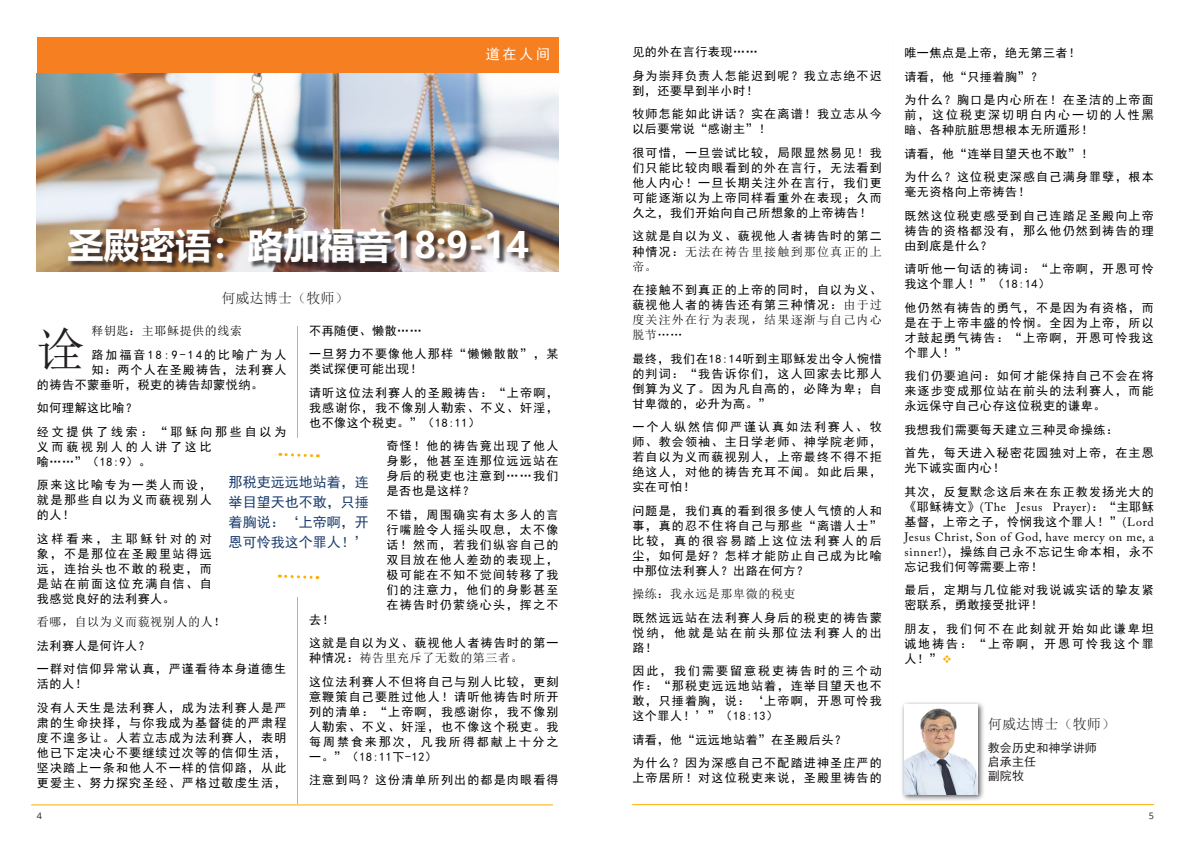
<style>
.page{position:relative;width:1191px;height:842px;background:#fff}
.page>*{position:absolute;margin:0;border:0;box-sizing:border-box;transform-origin:0 0}
.t1{font:47.5px "Sim Sun";color:#231f20}
.t2{font:700 36px "Microsoft Ya Hei";color:#fff}
.Body_Text{font:14px "Sim Sun";letter-spacing:.01em;color:#231f20}
.Body_Text-2{font:14px "Sim Hei";color:#fff}
.t3{font:13.9px/20px "Sim Hei";color:#1c3d6e;text-align:justify}
.t4{font:12px/15px "Sim Hei";letter-spacing:.1em;color:#000;text-align:justify}
.t5{font:12px "Sim Hei";letter-spacing:.05em;color:#000}
.t6{font:12px "Sim Sun";letter-spacing:.05em;color:#000}
.t7{font:12px/15px "Sim Hei";letter-spacing:.235em;color:#000}
.t8{font:12px "Sim Hei";letter-spacing:.17em;color:#000}
.Body_Text-3{font:12px/14px "Sim Hei";letter-spacing:.01em;color:#231f20}
.t9{font:8.9px "Open Sans";color:#231f20}
.s1{font-family:"Sim Sun"}
.s2{font-family:"Adobe Caslon Pro"}
.s3{color:#ffad00}
</style>
<div class="page">
<div style="left:37px;top:37px;width:521px;height:37px;background:#f57f21"></div>
<img style="left:37px;top:73px;width:521px;height:198px">
<hr style="left:298px;top:326px;width:1px;height:478px;background:#ffad00">
<hr style="left:632px;top:804px;width:522px;height:1px;background:#ffad00">
<hr style="left:31px;top:804px;width:522px;height:1px;background:#ffad00">
<div style="left:69px;top:229px;width:466px;height:41px;background:#231f20;opacity:.75"></div>
<div style="left:212px;top:438px;width:174px;height:159px;background:#fff"></div>
<svg style="left:280px;top:452px;width:38px;height:6px"></svg>
<svg style="left:279px;top:574px;width:39px;height:5px"></svg>
<div style="left:900px;top:701px;width:85px;height:101px;background:#231f20;opacity:.75"></div>
<img style="left:904px;top:705px;width:73px;height:89px">
<p class="Body_Text-2" style="left:486px;top:47px;width:66px">道在人间</p>
<p class="t2" style="left:67px;top:220px;width:463px">圣殿密语：路加福音18:9-14</p>
<p class="Body_Text" style="left:221px;top:291px;width:129px">何威达博士（牧师）</p>
<p class="t6" style="left:91px;top:325px;width:152px">释钥匙：主耶稣提供的线索</p>
<p class="t8" style="left:91px;top:348px;width:196px">路加福音18:9-14的比喻广为人</p>
<p class="t4" style="left:91px;top:362px;width:196px">知：两个人在圣殿祷告，法利赛人</p>
<p class="t5" style="left:37px;top:378px;width:228px">的祷告不蒙垂听，税吏的祷告却蒙悦纳。</p>
<p class="t5" style="left:37px;top:402px;width:102px">如何理解这比喻？</p>
<p class="t7" style="left:37px;top:424px;width:251px">经文提供了线索：“耶稣向那些自以为义而藐视别人的人讲了这比<br>喻……”（18:9）。</p>
<p class="t4" style="left:37px;top:477px;width:176px">原来这比喻专为一类人而设，就是那些自以为义而藐视别人的人！</p>
<p class="t4" style="left:37px;top:531px;width:176px">这样看来，主耶稣针对的对象，不是那位在圣殿里站得远远，连抬头也不敢的税吏，而是站在前面这位充满自信、自我感觉良好的法利赛人。</p>
<p class="t6" style="left:37px;top:616px;width:190px">看哪，自以为义而藐视别人的人！</p>
<p class="t5" style="left:37px;top:639px;width:114px">法利赛人是何许人？</p>
<p class="t4" style="left:37px;top:661px;width:251px">一群对信仰异常认真，严谨看待本身道德生活的人！</p>
<p class="t4" style="left:37px;top:700px;width:251px">没有人天生是法利赛人，成为法利赛人是严肃的生命抉择，与你我成为基督徒的严肃程度不遑多让。人若立志成为法利赛人，表明他已下定决心不要继续过次等的信仰生活，坚决踏上一条和他人不一样的信仰路，从此更爱主、努力探究圣经、严格过敬虔生活，</p>
<p class="t4" style="left:309px;top:323px;width:114px">不再随便、懒散……</p>
<p class="t4" style="left:309px;top:347px;width:251px">一旦努力不要像他人那样“懒懒散散”，某类试探便可能出现！</p>
<p class="t4" style="left:309px;top:385px;width:251px">请听这位法利赛人的圣殿祷告：“上帝啊，我感谢你，我不像别人勒索、不义、奸淫，也不像这个税吏。”（18:11）</p>
<p class="t4" style="left:386px;top:439px;width:173px">奇怪！他的祷告竟出现了他人身影，他甚至连那位远远站在身后的税吏也注意到……我们是否也是这样？</p>
<p class="t4" style="left:386px;top:507px;width:173px">不错，周围确实有太多人的言行嘴脸令人摇头叹息，太不像话！然而，若我们纵容自己的双目放在他人差劲的表现上，极可能在不知不觉间转移了我们的注意力，他们的身影甚至在祷告时仍萦绕心头，挥之不</p>
<p class="t4" style="left:309px;top:612px;width:26px">去！</p>
<p class="t4" style="left:309px;top:636px;width:251px">这就是自以为义、藐视他人者祷告时的第一种情况：<span class="s1">祷告里充斥了无数的第三者。</span></p>
<p class="t4" style="left:309px;top:674px;width:251px">这位法利赛人不但将自己与别人比较，更刻意鞭策自己要胜过他人！请听他祷告时所开列的清单：“上帝啊，我感谢你，我不像别人勒索、不义、奸淫，也不像这个税吏。我每周禁食来那次，凡我所得都献上十分之一。”（18:11下-12）</p>
<p class="t4" style="left:309px;top:773px;width:251px">注意到吗？这份清单所列出的都是肉眼看得</p>
<p class="t1" style="left:37px;top:326px;width:50px">诠</p>
<p class="t3" style="left:229px;top:472px;width:141px">那税吏远远地站着，连举目望天也不敢，只捶着胸说：‘上帝啊，开恩可怜我这个罪人！’</p>
<p class="t5" style="left:632px;top:46px;width:127px">见的外在言行表现……</p>
<p class="t4" style="left:632px;top:68px;width:251px">身为崇拜负责人怎能迟到呢？我立志绝不迟到，还要早到半小时！</p>
<p class="t4" style="left:632px;top:107px;width:251px">牧师怎能如此讲话？实在离谱！我立志从今以后要常说“感谢主”！</p>
<p class="t4" style="left:632px;top:145px;width:251px">很可惜，一旦尝试比较，局限显然易见！我们只能比较肉眼看到的外在言行，无法看到他人内心！一旦长期关注外在言行，我们更可能逐渐以为上帝同样看重外在表现；久而久之，我们开始向自己所想象的上帝祷告！</p>
<p class="t4" style="left:632px;top:229px;width:251px">这就是自以为义、藐视他人者祷告时的第二种情况：<span class="s1">无法在祷告里接触到那位真正的上帝。</span></p>
<p class="t4" style="left:632px;top:282px;width:251px">在接触不到真正的上帝的同时，自以为义、藐视他人者的祷告还有第三种情况：<span class="s1">由于过度关注外在行为表现，结果逐渐与自己内心脱节……</span></p>
<p class="t4" style="left:632px;top:351px;width:251px">最终，我们在18:14听到主耶稣发出令人惋惜的判词：“我告诉你们，这人回家去比那人倒算为义了。因为凡自高的，必降为卑；自甘卑微的，必升为高。”</p>
<p class="t4" style="left:632px;top:419px;width:251px">一个人纵然信仰严谨认真如法利赛人、牧师、教会领袖、主日学老师、神学院老师，若自以为义而藐视别人，上帝最终不得不拒绝这人，对他的祷告充耳不闻。如此后果，实在可怕！</p>
<p class="t4" style="left:632px;top:503px;width:251px">问题是，我们真的看到很多使人气愤的人和事，真的忍不住将自己与那些“离谱人士”比较，真的很容易踏上这位法利赛人的后尘，如何是好？怎样才能防止自己成为比喻中那位法利赛人？出路在何方？</p>
<p class="t6" style="left:632px;top:588px;width:165px">操练：我永远是那卑微的税吏</p>
<p class="t4" style="left:632px;top:610px;width:251px">既然远远站在法利赛人身后的税吏的祷告蒙悦纳，他就是站在前头那位法利赛人的出路！</p>
<p class="t4" style="left:632px;top:663px;width:251px">因此，我们需要留意税吏祷告时的三个动作：“那税吏远远地站着，连举目望天也不敢，只捶着胸，说：‘上帝啊，开恩可怜我这个罪人！’”（18:13）</p>
<p class="t5" style="left:632px;top:733px;width:215px">请看，他“远远地站着”在圣殿后头？</p>
<p class="t4" style="left:632px;top:755px;width:251px">为什么？因为深感自己不配踏进神圣庄严的上帝居所！对这位税吏来说，圣殿里祷告的</p>
<p class="t5" style="left:904px;top:47px;width:177px">唯一焦点是上帝，绝无第三者！</p>
<p class="t4" style="left:904px;top:69px;width:140px">请看，他“只捶着胸”？</p>
<p class="t4" style="left:904px;top:92px;width:251px">为什么？胸口是内心所在！在圣洁的上帝面前，这位税吏深切明白内心一切的人性黑暗、各种肮脏思想根本无所遁形！</p>
<p class="t5" style="left:904px;top:147px;width:190px">请看，他“连举目望天也不敢”！</p>
<p class="t4" style="left:904px;top:169px;width:251px">为什么？这位税吏深感自己满身罪孽，根本毫无资格向上帝祷告！</p>
<p class="t4" style="left:904px;top:208px;width:251px">既然这位税吏感受到自己连踏足圣殿向上帝祷告的资格都没有，那么他仍然到祷告的理由到底是什么？</p>
<p class="t4" style="left:904px;top:261px;width:251px">请听他一句话的祷词：“上帝啊，开恩可怜我这个罪人！”（18:14）</p>
<p class="t4" style="left:904px;top:300px;width:251px">他仍然有祷告的勇气，不是因为有资格，而是在于上帝丰盛的怜悯。全因为上帝，所以才鼓起勇气祷告：“上帝啊，开恩可怜我这个罪人！”</p>
<p class="t4" style="left:904px;top:368px;width:251px">我们仍要追问：如何才能保持自己不会在将来逐步变成那位站在前头的法利赛人，而能永远保守自己心存这位税吏的谦卑。</p>
<p class="t5" style="left:904px;top:423px;width:215px">我想我们需要每天建立三种灵命操练：</p>
<p class="t4" style="left:904px;top:445px;width:251px">首先，每天进入秘密花园独对上帝，在主恩光下诚实面内心！</p>
<p class="t4" style="left:904px;top:484px;width:251px">其次，反复默念这后来在东正教发扬光大的《耶稣祷文》<span class="s2">(The Jesus Prayer)</span>：“主耶稣基督，上帝之子，怜悯我这个罪人！”<span class="s2">(Lord Jesus Christ, Son of God, have mercy on me, a sinner!)</span>，操练自己永不忘记生命本相，永不忘记我们何等需要上帝！</p>
<p class="t4" style="left:904px;top:582px;width:251px">最后，定期与几位能对我说诚实话的挚友紧密联系，勇敢接受批评！</p>
<p class="t4" style="left:904px;top:621px;width:251px">朋友，我们何不在此刻就开始如此谦卑坦诚地祷告：“上帝啊，开恩可怜我这个罪人！”<span class="s3">❖</span></p>
<p class="Body_Text" style="left:987px;top:717px;width:129px">何威达博士（牧师）</p>
<p class="Body_Text-3" style="left:987px;top:740px;width:110px">教会历史和神学讲师启承主任<br>副院牧</p>
<p class="t9" style="left:37px;top:810px;width:7px">4</p>
<p class="t9" style="left:1149px;top:810px;width:7px">5</p>
</div>
